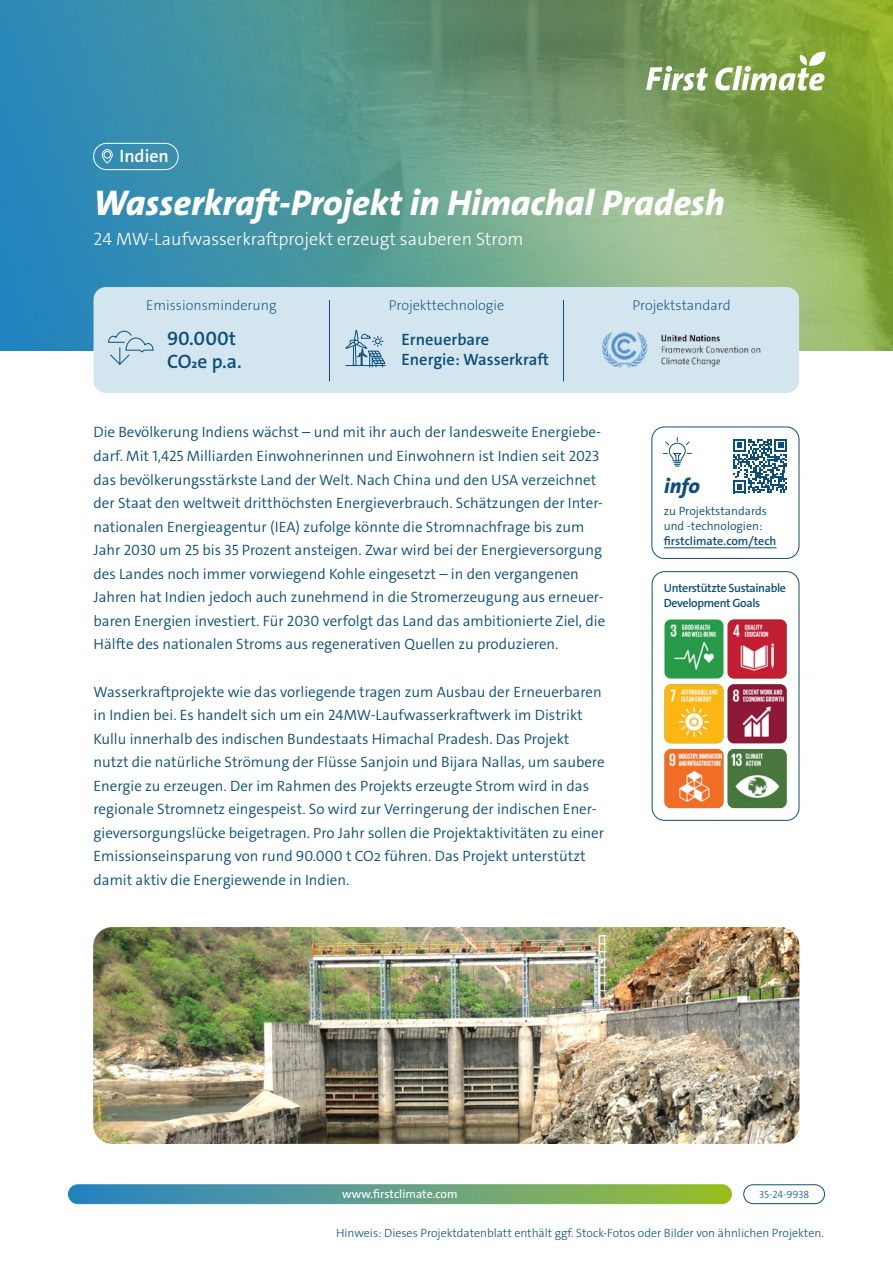
<style>
.page{position:relative;width:893px;height:1263px;background:#fff}
.page>*{position:absolute;margin:0;border:0;box-sizing:border-box;transform-origin:0 0}
.t1{font:italic 800 36px "The Sans C4 s";color:#fff}
.t2{font:italic 800 21px "The Sans C4 s";color:#0c4f79}
.t3{font:600 19.5px/23.4px "The Sans C4 s";color:#0c4f79}
.t4{font:300 18px "The Sans C4 s";color:#fff}
.t5{font:600 18px "The Sans C4 s";color:#fff}
.t6{font:600 16.5px/19.8px "The Sans C4 s";color:#0c4f79}
.t7{font:300 15px/23.5px "The Sans C4 s";color:#0c4f79}
.t8{font:200 14.25px "The Sans C4 s";color:#0c4f79}
.t9{font:300 12px "The Sans C4 s";color:#0c4f79}
.t10{font:600 12px/15px "The Sans C4 s";letter-spacing:-.03em;color:#0c4f79}
.t11{font:300 12px/15px "The Sans C4 s";color:#0c4f79}
.t12{font:600 12px "The Sans C4 s";color:#0c4f79}
.t13{font:12px "The Sans C4 s";color:#fff}
.t14{font:300 10.5px "The Sans C4 s";color:#0c4f79}
</style>
<div class="page">
<div style="left:652px;top:571px;width:147px;height:250px;border:1px solid #0c4f79;border-radius:12px"></div>
<img style="left:664px;top:749px;width:59px;height:59px">
<img style="left:664px;top:619px;width:59px;height:59px">
<img style="left:728px;top:684px;width:59px;height:59px">
<img style="left:664px;top:684px;width:59px;height:59px">
<img style="left:728px;top:749px;width:59px;height:59px">
<img style="left:728px;top:619px;width:59px;height:59px">
<div style="left:651px;top:426px;width:148px;height:133px;border:1px solid #0c4f79;border-radius:12px"></div>
<hr style="left:664px;top:547px;width:112px;height:1px;background:#0c4f79">
<svg style="left:662px;top:437px;width:30px;height:30px"></svg>
<svg style="left:733px;top:439px;width:54px;height:54px"></svg>
<img style="left:93px;top:927px;width:706px;height:217px">
<img style="left:0;top:0;width:893px;height:350px">
<div style="left:94px;top:287px;width:705px;height:106px;background:#d3e6ef;border-radius:12px"></div>
<hr style="left:563px;top:300px;width:1px;height:81px;background:#0c4f79">
<hr style="left:329px;top:300px;width:1px;height:81px;background:#0c4f79">
<img style="left:602px;top:332px;width:159px;height:36px">
<svg style="left:345px;top:330px;width:41px;height:37px"></svg>
<svg style="left:108px;top:330px;width:46px;height:35px"></svg>
<div style="left:93px;top:143px;width:86px;height:27px;border:1px solid #fff;border-radius:13px"></div>
<svg style="left:101px;top:149px;width:12px;height:15px"></svg>
<svg style="left:68px;top:1185px;width:663px;height:18px;background:#62a081"></svg>
<div style="left:68px;top:1184px;width:664px;height:20px;border:1px solid #fff;border-radius:9px"></div>
<div style="left:743px;top:1184px;width:82px;height:20px;border:1px solid #0c4f79;border-radius:9px"></div>
<svg style="left:646px;top:66px;width:62px;height:25px"></svg>
<svg style="left:715px;top:52px;width:111px;height:39px"></svg>
<p class="t5" style="left:120px;top:144px;width:51px">Indien</p>
<h1 class="t1" style="left:94px;top:180px;width:633px">Wasserkraft-Projekt in Himachal Pradesh</h1>
<p class="t4" style="left:94px;top:227px;width:431px">24 MW-Laufwasserkraftprojekt erzeugt sauberen Strom</p>
<p class="t8" style="left:146px;top:296px;width:132px">Emissionsminderung</p>
<p class="t8" style="left:389px;top:296px;width:117px">Projekttechnologie</p>
<p class="t8" style="left:632px;top:296px;width:100px">Projektstandard</p>
<h3 class="t3" style="left:167px;top:326px;width:76px">90.000t<br>CO2e p.a.</h3>
<p class="t6" style="left:401px;top:330px;width:149px">Erneuerbare<br>Energie: Wasserkraft</p>
<p class="t7" style="left:94px;top:421px;width:513px">Die Bevölkerung Indiens wächst – und mit ihr auch der landesweite Energiebe&shy;darf. Mit 1,425 Milliarden Einwohnerinnen und Einwohnern ist Indien seit 2023 das bevölkerungsstärkste Land der Welt. Nach China und den USA verzeichnet der Staat den weltweit dritthöchsten Energieverbrauch. Schätzungen der Inter&shy;nationalen Energieagentur (IEA) zufolge könnte die Stromnachfrage bis zum Jahr 2030 um 25 bis 35 Prozent ansteigen. Zwar wird bei der Energieversorgung des Landes noch immer vorwiegend Kohle eingesetzt – in den vergangenen Jahren hat Indien jedoch auch zunehmend in die Stromerzeugung aus erneuer&shy;baren Energien investiert. Für 2030 verfolgt das Land das ambitionierte Ziel, die Hälfte des nationalen Stroms aus regenerativen Quellen zu produzieren.</p>
<p class="t7" style="left:94px;top:680px;width:513px">Wasserkraftprojekte wie das vorliegende tragen zum Ausbau der Erneuerbaren in Indien bei. Es handelt sich um ein 24MW-Laufwasserkraftwerk im Distrikt Kullu innerhalb des indischen Bundestaats Himachal Pradesh. Das Projekt nutzt die natürliche Strömung der Flüsse Sanjoin und Bijara Nallas, um saubere Energie zu erzeugen. Der im Rahmen des Projekts erzeugte Strom wird in das regionale Stromnetz eingespeist. So wird zur Verringerung der indischen Ener&shy;gieversorgungslücke beigetragen. Pro Jahr sollen die Projektaktivitäten zu einer Emissionseinsparung von rund 90.000 t CO2 führen. Das Projekt unterstützt damit aktiv die Energiewende in Indien.</p>
<h2 class="t2" style="left:664px;top:472px;width:37px">info</h2>
<p class="t11" style="left:664px;top:504px;width:105px">zu Projektstandards und -technologien:</p>
<p class="t12" style="left:664px;top:534px;width:114px">firstclimate.com/tech</p>
<p class="t10" style="left:664px;top:581px;width:124px">Unterstützte Sustainable<br>Development Goals</p>
<p class="t13" style="left:342px;top:1186px;width:117px">www.firstclimate.com</p>
<p class="t14" style="left:759px;top:1187px;width:52px">35-24-9938</p>
<p class="t9" style="left:336px;top:1225px;width:489px">Hinweis: Dieses Projektdatenblatt enthält ggf. Stock-Fotos oder Bilder von ähnlichen Projekten.</p>
</div>
